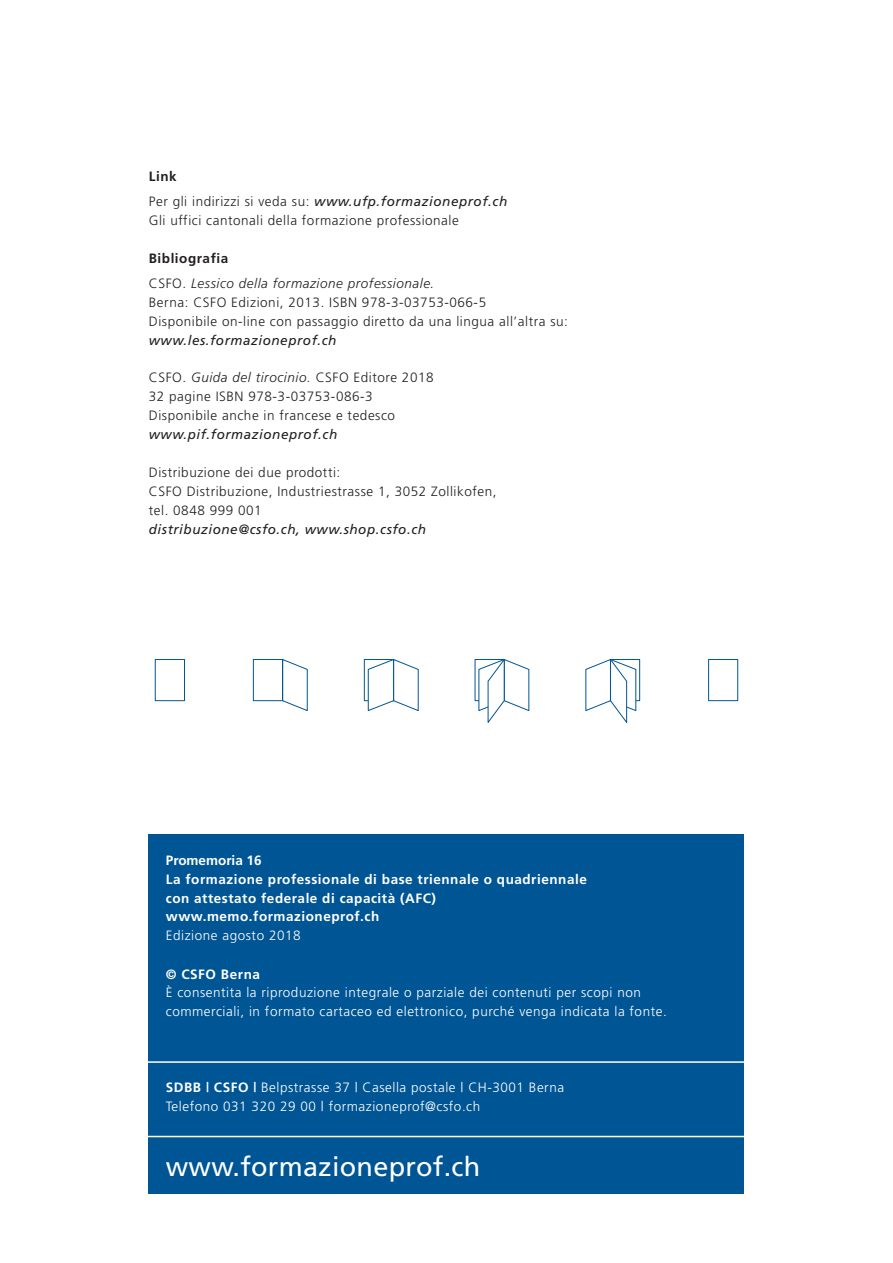
<style>
.page{position:relative;width:893px;height:1263px;background:#fff}
.page>*{position:absolute;margin:0;border:0;box-sizing:border-box;transform-origin:0 0}
.t1{font:27px "Frutiger";letter-spacing:.01em;color:#fff}
.t2{font:300 13.5px/18.9px "Frutiger";letter-spacing:.04em;color:#231f20}
.t3{font:300 13.5px/18.9px "Frutiger";letter-spacing:.04em;color:#fff}
.t4{font:italic 13.5px/25.2px "Frutiger";letter-spacing:.04em;color:#231f20}
.t5{font:700 13.5px/18.9px "Frutiger";letter-spacing:.04em;color:#fff}
.t6{font:italic 300 13.5px/25.2px "Frutiger";letter-spacing:.04em;color:#231f20}
.s1{font-weight:700;font-style:normal}
.s2{font-weight:300;font-style:normal}
.s3{font-style:normal}
.s4{font-style:italic}
.s5{font-weight:700}
</style>
<div class="page">
<div style="left:149px;top:834px;width:595px;height:360px;background:#005595"></div>
<hr style="left:129px;top:1136px;width:660px;height:1px;background:#fff">
<hr style="left:129px;top:1061px;width:660px;height:2px;background:#fff">
<svg style="left:154px;top:659px;width:265px;height:52px"></svg>
<svg style="left:474px;top:659px;width:56px;height:64px"></svg>
<svg style="left:585px;top:659px;width:55px;height:64px"></svg>
<div style="left:708px;top:659px;width:30px;height:42px;border:1px solid #005595"></div>
<p class="t4" style="left:149px;top:163px;width:360px"><span class="s1">Link<br></span><span class="s2">Per gli indirizzi si veda su:</span> www.ufp.formazioneprof.ch</p>
<p class="t2" style="left:149px;top:211px;width:312px">Gli uffici cantonali della formazione professionale</p>
<p class="t6" style="left:149px;top:245px;width:287px"><span class="s1">Bibliografia<br></span><span class="s3">CSFO.</span> Lessico della formazione professionale.</p>
<p class="t2" style="left:149px;top:293px;width:421px">Berna: CSFO Edizioni, 2013. ISBN 978-3-03753-066-5<br>Disponibile on-line con passaggio diretto da una lingua all’altra su:</p>
<p class="t4" style="left:149px;top:327px;width:189px">www.les.formazioneprof.ch</p>
<p class="t2" style="left:149px;top:368px;width:286px">CSFO. <span class="s4">Guida del tirocinio.</span> CSFO Editore 2018<br>32 pagine ISBN 978-3-03753-086-3<br>Disponibile anche in francese e tedesco</p>
<p class="t4" style="left:149px;top:422px;width:190px">www.pif.formazioneprof.ch</p>
<p class="t2" style="left:149px;top:463px;width:349px">Distribuzione dei due prodotti:<br>CSFO Distribuzione, Industriestrasse 1, 3052 Zollikofen, tel. 0848 999 001</p>
<p class="t4" style="left:149px;top:516px;width:279px">distribuzione@csfo.ch, www.shop.csfo.ch</p>
<p class="t5" style="left:166px;top:850px;width:422px">Promemoria 16<br>La formazione professionale di base triennale o quadriennale con attestato federale di capacità (AFC) www.memo.formazioneprof.ch</p>
<p class="t3" style="left:166px;top:926px;width:136px">Edizione agosto 2018</p>
<p class="t5" style="left:166px;top:964px;width:96px">© CSFO Berna</p>
<p class="t3" style="left:166px;top:983px;width:502px">È consentita la riproduzione integrale o parziale dei contenuti per scopi non commerciali, in formato cartaceo ed elettronico, purché venga indicata la fonte.</p>
<p class="t3" style="left:166px;top:1078px;width:400px"><span class="s5">SDBB | CSFO |</span> Belpstrasse 37 | Casella postale | CH-3001 Berna<br>Telefono 031 320 29 00 | formazioneprof@csfo.ch</p>
<h1 class="t1" style="left:166px;top:1150px;width:316px">www.formazioneprof.ch</h1>
</div>
